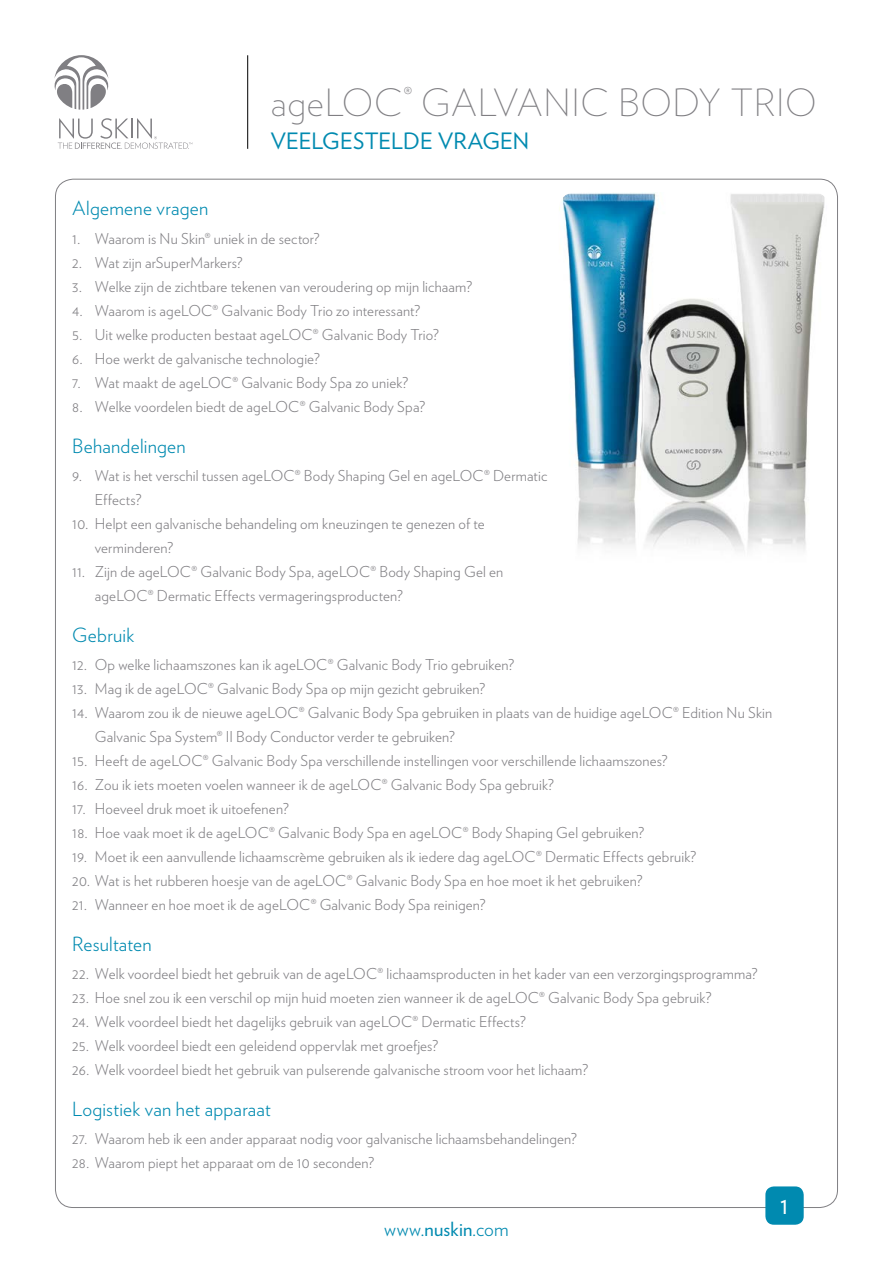
<style>
.page{position:relative;width:893px;height:1263px;background:#fff}
.page>*{position:absolute;margin:0;border:0;box-sizing:border-box;transform-origin:0 0}
.t1{font:200 37.5px "Verlag";letter-spacing:.01em;color:#807f83}
.t2{font:24px "Verlag";color:#fff}
.t3{font:22.5px "Verlag";letter-spacing:.005em;color:#008ab0}
.t4{font:300 19.5px "Verlag";letter-spacing:.01em;color:#008ab0}
.t5{font:300 15px/24px "Verlag";letter-spacing:.01em;color:#807f83}
.s1{font-weight:400}
</style>
<div class="page">
<svg style="left:58px;top:118px;width:134px;height:31px"></svg>
<svg style="left:54px;top:55px;width:55px;height:55px"></svg>
<hr style="left:247px;top:55px;width:1px;height:94px;background:#000">
<div style="left:765px;top:1186px;width:39px;height:39px;background:#008ab0;border-radius:9px"></div>
<img style="left:559px;top:192px;width:266px;height:359px">
<h1 class="t1" style="left:271px;top:75px;width:543px">AGELOC<sup>®</sup> GALVANIC BODY TRIO</h1>
<h3 class="t3" style="left:271px;top:124px;width:260px">VEELGESTELDE VRAGEN</h3>
<h3 class="t4" style="left:72px;top:194px;width:138px">Algemene vragen</h3>
<p class="t5" style="left:72px;top:225px;width:249px">1. Waarom is Nu Skin® uniek in de sector?</p>
<p class="t5" style="left:72px;top:249px;width:172px">2. Wat zijn arSuperMarkers?</p>
<p class="t5" style="left:72px;top:273px;width:401px">3. Welke zijn de zichtbare tekenen van veroudering op mijn lichaam?</p>
<p class="t5" style="left:72px;top:297px;width:350px">4. Waarom is ageLOC® Galvanic Body Trio zo interessant?</p>
<p class="t5" style="left:72px;top:321px;width:368px">5. Uit welke producten bestaat ageLOC® Galvanic Body Trio?</p>
<p class="t5" style="left:72px;top:345px;width:249px">6. Hoe werkt de galvanische technologie?</p>
<p class="t5" style="left:72px;top:369px;width:337px">7. Wat maakt de ageLOC® Galvanic Body Spa zo uniek?</p>
<p class="t5" style="left:72px;top:393px;width:354px">8. Welke voordelen biedt de ageLOC® Galvanic Body Spa?</p>
<h3 class="t4" style="left:72px;top:431px;width:115px">Behandelingen</h3>
<p class="t5" style="left:95px;top:462px;width:454px;text-indent:-22px">9. Wat is het verschil tussen ageLOC® Body Shaping Gel en ageLOC® Dermatic<br>Effects?</p>
<p class="t5" style="left:95px;top:510px;width:391px;text-indent:-22px">10. Helpt een galvanische behandeling om kneuzingen te genezen of te verminderen?</p>
<p class="t5" style="left:95px;top:558px;width:410px;text-indent:-22px">11. Zijn de ageLOC® Galvanic Body Spa, ageLOC® Body Shaping Gel en ageLOC® Dermatic Effects vermageringsproducten?</p>
<h3 class="t4" style="left:72px;top:620px;width:63px">Gebruik</h3>
<p class="t5" style="left:72px;top:651px;width:443px">12. Op welke lichaamszones kan ik ageLOC® Galvanic Body Trio gebruiken?</p>
<p class="t5" style="left:72px;top:675px;width:415px">13. Mag ik de ageLOC® Galvanic Body Spa op mijn gezicht gebruiken?</p>
<p class="t5" style="left:95px;top:699px;width:679px;text-indent:-22px">14. Waarom zou ik de nieuwe ageLOC® Galvanic Body Spa gebruiken in plaats van de huidige ageLOC® Edition Nu Skin<br>Galvanic Spa System® II Body Conductor verder te gebruiken?</p>
<p class="t5" style="left:72px;top:747px;width:597px">15. Heeft de ageLOC® Galvanic Body Spa verschillende instellingen voor verschillende lichaamszones?</p>
<p class="t5" style="left:72px;top:771px;width:483px">16. Zou ik iets moeten voelen wanneer ik de ageLOC® Galvanic Body Spa gebruik?</p>
<p class="t5" style="left:72px;top:795px;width:218px">17. Hoeveel druk moet ik uitoefenen?</p>
<p class="t5" style="left:72px;top:819px;width:573px">18. Hoe vaak moet ik de ageLOC® Galvanic Body Spa en ageLOC® Body Shaping Gel gebruiken?</p>
<p class="t5" style="left:72px;top:843px;width:625px">19. Moet ik een aanvullende lichaamscrème gebruiken als ik iedere dag ageLOC® Dermatic Effects gebruik?</p>
<p class="t5" style="left:72px;top:867px;width:572px">20. Wat is het rubberen hoesje van de ageLOC® Galvanic Body Spa en hoe moet ik het gebruiken?</p>
<p class="t5" style="left:72px;top:891px;width:415px">21. Wanneer en hoe moet ik de ageLOC® Galvanic Body Spa reinigen?</p>
<h3 class="t4" style="left:72px;top:929px;width:81px">Resultaten</h3>
<p class="t5" style="left:72px;top:960px;width:687px">22. Welk voordeel biedt het gebruik van de ageLOC® lichaamsproducten in het kader van een verzorgingsprogramma?</p>
<p class="t5" style="left:72px;top:984px;width:641px">23. Hoe snel zou ik een verschil op mijn huid moeten zien wanneer ik de ageLOC® Galvanic Body Spa gebruik?</p>
<p class="t5" style="left:72px;top:1008px;width:455px">24. Welk voordeel biedt het dagelijks gebruik van ageLOC® Dermatic Effects?</p>
<p class="t5" style="left:72px;top:1032px;width:367px">25. Welk voordeel biedt een geleidend oppervlak met groefjes?</p>
<p class="t5" style="left:72px;top:1056px;width:517px">26. Welk voordeel biedt het gebruik van pulserende galvanische stroom voor het lichaam?</p>
<h3 class="t4" style="left:72px;top:1094px;width:200px">Logistiek van het apparaat</h3>
<p class="t5" style="left:72px;top:1126px;width:506px">27. Waarom heb ik een ander apparaat nodig voor galvanische lichaamsbehandelingen?</p>
<p class="t5" style="left:72px;top:1150px;width:304px">28. Waarom piept het apparaat om de 10 seconden?</p>
<h3 class="t4" style="left:384px;top:1215px;width:126px">www.<span class="s1">NUSKIN</span>.com</h3>
<h2 class="t2" style="left:780px;top:1187px;width:10px">1</h2>
</div>
